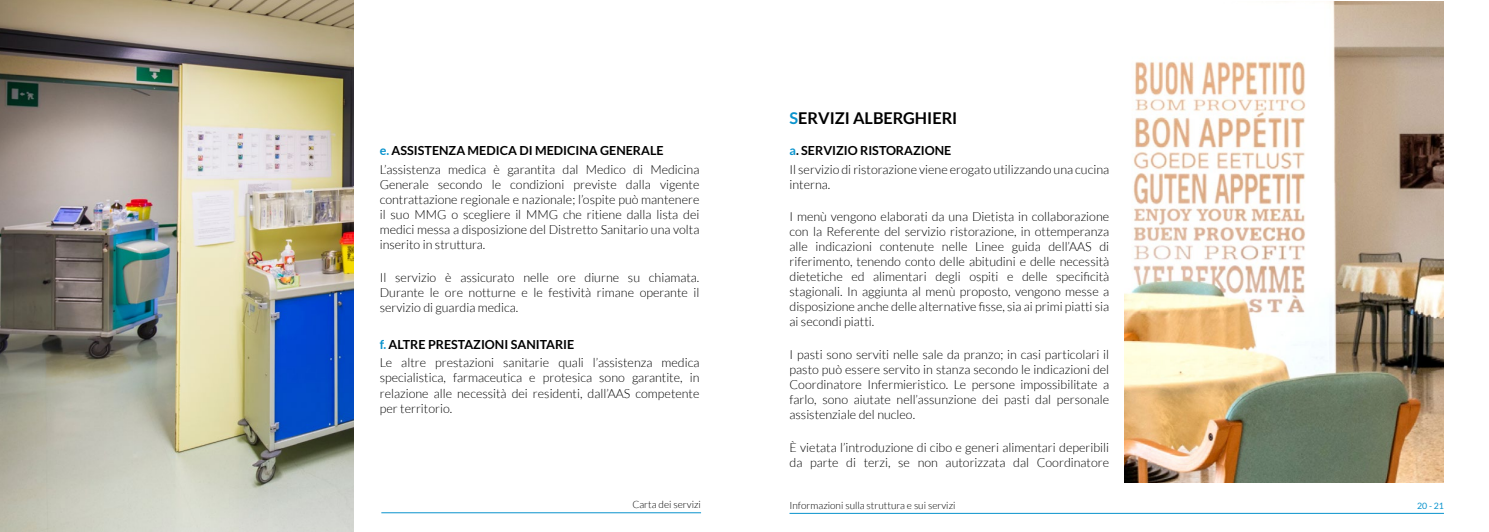
<style>
.page{position:relative;width:1489px;height:532px;background:#fff}
.page>*{position:absolute;margin:0;border:0;box-sizing:border-box;transform-origin:0 0}
.t1{font:700 16.25px "Lato";color:#000}
.t2{font:300 12.5px/15px "Lato";color:#000;text-align:justify}
.t3{font:300 10px "Lato";color:#000}
.t4{font:8.75px "Lato";color:#0993cd}
.s1{font-weight:700;color:#0993cd}
.s2{font-weight:700}
.s3{color:#0993cd}
</style>
<div class="page">
<hr style="left:381px;top:512px;width:320px;height:1px;background:#0993cd">
<img style="left:1124px;top:1px;width:319px;height:481px">
<img style="left:0;top:0;width:353px;height:531px">
<hr style="left:789px;top:512px;width:654px;height:1px;background:#0993cd">
<p class="t2" style="left:380px;top:141px;width:321px;line-height:18.5px"><span class="s1">e.</span> <span class="s2">ASSISTENZA MEDICA DI MEDICINA GENERALE<br></span>L’assistenza medica è garantita dal Medico di Medicina</p>
<p class="t2" style="left:380px;top:177px;width:321px">Generale secondo le condizioni previste dalla vigente contrattazione regionale e nazionale; l’ospite può mantenere il suo MMG o scegliere il MMG che ritiene dalla lista dei medici messa a disposizione del Distretto Sanitario una volta inserito in struttura.</p>
<p class="t2" style="left:380px;top:269px;width:321px">Il servizio è assicurato nelle ore diurne su chiamata.<br>Durante le ore notturne e le festività rimane operante il servizio di guardia medica.</p>
<p class="t2" style="left:380px;top:335px;width:321px;line-height:18.5px"><span class="s1">f.</span> <span class="s2">ALTRE PRESTAZIONI SANITARIE<br></span>Le altre prestazioni sanitarie quali l’assistenza medica</p>
<p class="t2" style="left:380px;top:370px;width:321px">specialistica, farmaceutica e protesica sono garantite, in relazione alle necessità dei residenti, dall’AAS competente per territorio.</p>
<p class="t3" style="left:632px;top:499px;width:70px">Carta dei servizi</p>
<h1 class="t1" style="left:789px;top:108px;width:169px"><span class="s3">S</span>ERVIZI ALBERGHIERI</h1>
<p class="t2" style="left:789px;top:141px;width:321px;line-height:18.5px"><span class="s1">a</span><span class="s2">. SERVIZIO RISTORAZIONE<br></span>Il servizio di ristorazione viene erogato utilizzando una cucina</p>
<p class="t2" style="left:789px;top:177px;width:42px">interna.</p>
<p class="t2" style="left:789px;top:209px;width:321px">I menù vengono elaborati da una Dietista in collaborazione con la Referente del servizio ristorazione, in ottemperanza alle indicazioni contenute nelle Linee guida dell’AAS di riferimento, tenendo conto delle abitudini e delle necessità dietetiche ed alimentari degli ospiti e delle specificità stagionali. In aggiunta al menù proposto, vengono messe a disposizione anche delle alternative fisse, sia ai primi piatti sia ai secondi piatti.</p>
<p class="t2" style="left:789px;top:347px;width:321px">I pasti sono serviti nelle sale da pranzo; in casi particolari il pasto può essere servito in stanza secondo le indicazioni del Coordinatore Infermieristico. Le persone impossibilitate a farlo, sono aiutate nell’assunzione dei pasti dal personale assistenziale del nucleo.</p>
<p class="t2" style="left:789px;top:440px;width:321px">È vietata l’introduzione di cibo e generi alimentari deperibili da parte di terzi, se non autorizzata dal Coordinatore</p>
<p class="t3" style="left:789px;top:500px;width:167px">Informazioni sulla struttura e sui servizi</p>
<p class="t4" style="left:1416px;top:500px;width:28px">20 - 21</p>
</div>
